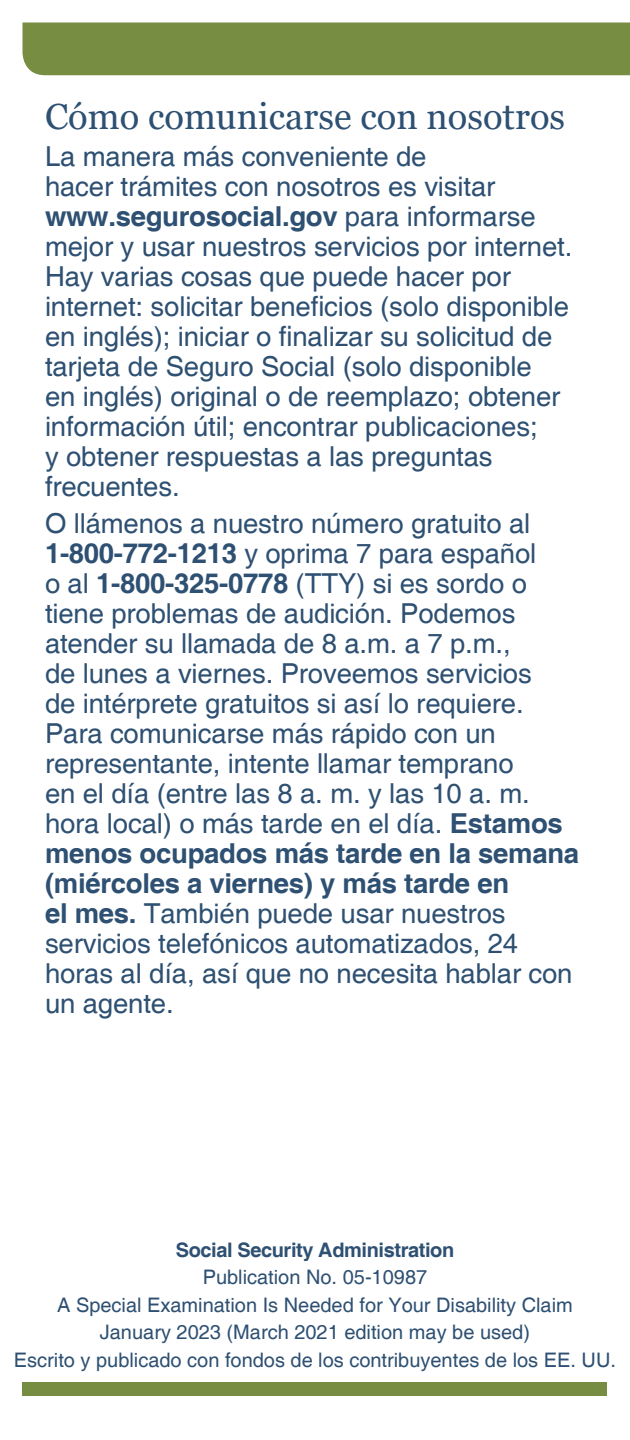
<style>
.page{position:relative;width:630px;height:1440px;background:#fff}
.page>*{position:absolute;margin:0;border:0;box-sizing:border-box;transform-origin:0 0}
.t1{font:36.25px "Georgia";color:#2e5072}
.t2{font:27.5px/30px "Helvetica";letter-spacing:-.005em;color:#2e5072}
.t3{font:20px "Helvetica";color:#2e5072}
.t4{font:700 20px "Helvetica";letter-spacing:-.02em;color:#2e5072}
.s1{font-weight:700}
</style>
<div class="page">
<div style="left:22px;top:22px;width:608px;height:53px;background:#778d42"></div>
<div style="left:22px;top:1382px;width:586px;height:14px;background:#778d42"></div>
<h1 class="t1" style="left:45px;top:94px;width:522px">Cómo comunicarse con nosotros</h1>
<p class="t2" style="left:45px;top:142px;width:529px">La manera más conveniente de<br>hacer trámites con nosotros es visitar <span class="s1">www.segurosocial.gov</span> para informarse mejor y usar nuestros servicios por internet.<br>Hay varias cosas que puede hacer por internet: solicitar beneficios (solo disponible en inglés); iniciar o finalizar su solicitud de tarjeta de Seguro Social (solo disponible<br>en inglés) original o de reemplazo; obtener información útil; encontrar publicaciones;<br>y obtener respuestas a las preguntas frecuentes.</p>
<p class="t2" style="left:45px;top:510px;width:536px">O llámenos a nuestro número gratuito al <span class="s1">1-800-772-1213</span> y oprima 7 para español<br>o al <span class="s1">1-800-325-0778</span> (TTY) si es sordo o tiene problemas de audición. Podemos atender su llamada de 8 a.m. a 7 p.m.,<br>de lunes a viernes. Proveemos servicios<br>de intérprete gratuitos si así lo requiere.<br>Para comunicarse más rápido con un representante, intente llamar temprano<br>en el día (entre las 8 a. m. y las 10 a. m. hora local) o más tarde en el día. <span class="s1">Estamos menos ocupados más tarde en la semana (miércoles a viernes) y más tarde en<br>el mes.</span> También puede usar nuestros servicios telefónicos automatizados, 24 horas al día, así que no necesita hablar con un agente.</p>
<p class="t4" style="left:176px;top:1237px;width:280px">Social Security Administration</p>
<p class="t3" style="left:203px;top:1266px;width:226px">Publication No. 05-10987</p>
<p class="t3" style="left:57px;top:1293px;width:517px">A Special Examination Is Needed for Your Disability Claim</p>
<p class="t3" style="left:100px;top:1321px;width:432px">January 2023 (March 2021 edition may be used)</p>
<p class="t3" style="left:14px;top:1348px;width:604px">Escrito y publicado con fondos de los contribuyentes de los EE. UU.</p>
</div>
